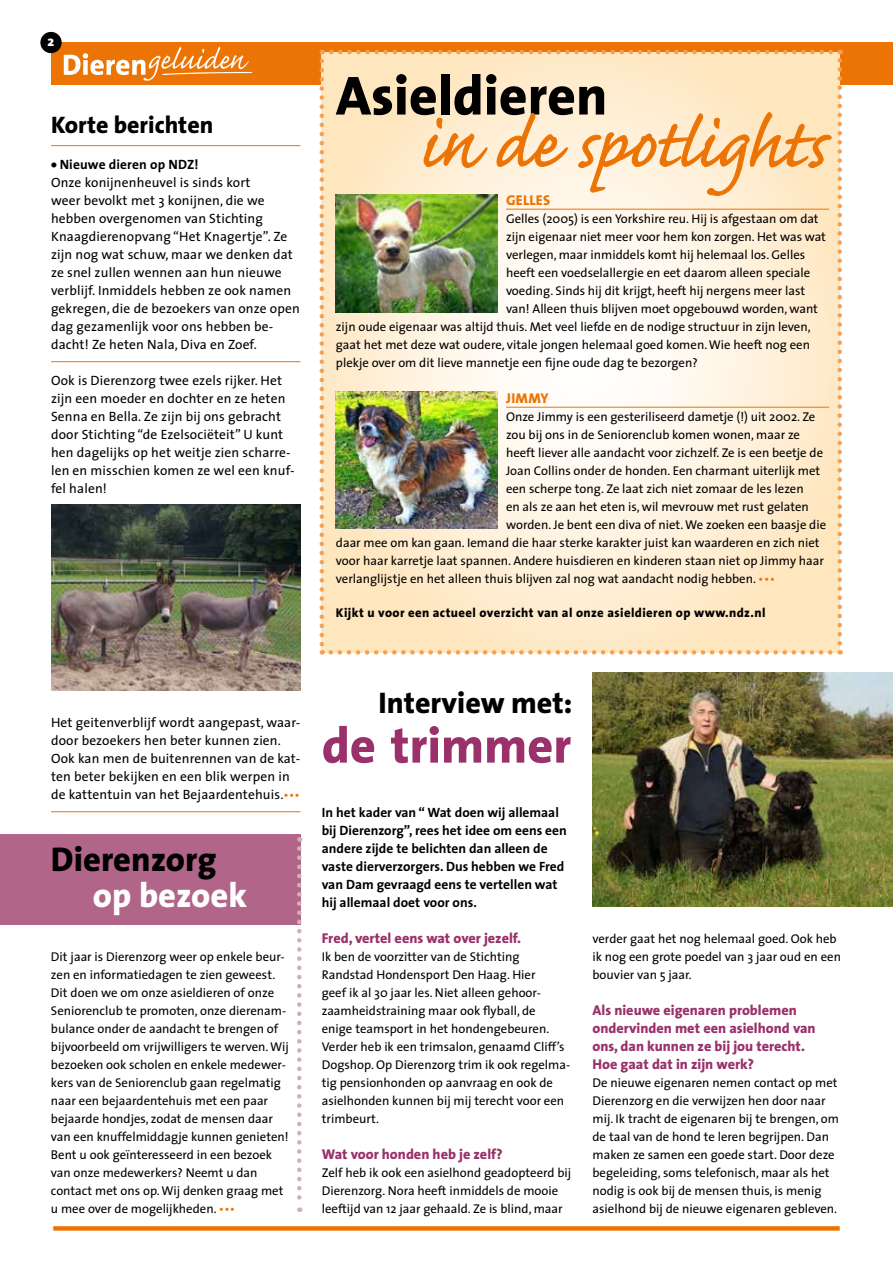
<style>
.page{position:relative;width:893px;height:1263px;background:#fff}
.page>*{position:absolute;margin:0;border:0;box-sizing:border-box;transform-origin:0 0}
.t1{font:87px "Caflisch Script";color:#ec7405}
.t2{font:800 55.5px "The Sans";color:#000}
.t3{font:800 50.25px "The Sans";color:#9a316a}
.t4{font:800 34.5px "The Sans";color:#000}
.t5{font:800 34.5px "The Sans";color:#fff}
.t6{font:800 30px "The Sans";color:#000}
.t7{font:800 24px "The Sans";color:#000}
.t8{font:800 14.25px/18px "The Sans";color:#9a316a}
.t9{font:800 14.25px "The Sans";letter-spacing:.02em;color:#ec7405}
.t10{font:800 14.25px "The Sans";color:#fff}
.t11{font:13.5px/18px "The Sans";letter-spacing:.01em;color:#000}
.t12{font:700 13.5px/18px "The Sans";color:#000}
.t13{font:12.75px/18px "The Sans";color:#000}
.t14{font:800 12.75px "The Sans";letter-spacing:.03em;color:#000}
.s1{font-weight:900}
.s2{font-weight:700}
.s3{color:#ec7405}
.s4{font-size:12.75px;color:#ec7405}
</style>
<div class="page">
<div style="left:0;top:835px;width:300px;height:90px;background:#b06589"></div>
<div style="left:51px;top:43px;width:842px;height:42px;background:#ec7405"></div>
<svg style="left:64px;top:47px;width:188px;height:34px"></svg>
<svg style="left:319px;top:50px;width:523px;height:605px"></svg>
<img style="left:336px;top:194px;width:161px;height:119px">
<img style="left:336px;top:392px;width:161px;height:137px">
<div style="left:53px;top:1226px;width:787px;height:5px;background:#ec7405"></div>
<div style="left:40px;top:32px;width:22px;height:21px;background:#000;border-radius:50%"></div>
<hr style="left:51px;top:145px;width:249px;height:1px;background:#ec7405">
<hr style="left:51px;top:361px;width:249px;height:1px;background:#ec7405">
<hr style="left:51px;top:811px;width:249px;height:1px;background:#ec7405">
<img style="left:592px;top:673px;width:301px;height:234px">
<svg style="left:297px;top:848px;width:5px;height:364px"></svg>
<img style="left:51px;top:505px;width:249px;height:186px">
<p class="t10" style="left:48px;top:29px;width:8px">2</p>
<h3 class="t7" style="left:51px;top:104px;width:164px">Korte berichten</h3>
<p class="t11" style="left:51px;top:155px;width:250px"><span class="s1">•</span> <span class="s2">Nieuwe dieren op NDZ!<br></span>Onze konijnenheuvel is sinds kort<br>weer bevolkt met 3 konijnen, die we hebben overgenomen van Stichting Knaagdierenopvang “Het Knagertje”. Ze zijn nog wat schuw, maar we denken dat ze snel zullen wennen aan hun nieuwe verblijf. Inmiddels hebben ze ook namen gekregen, die de bezoekers van onze open dag gezamenlijk voor ons hebben be&shy;dacht! Ze heten Nala, Diva en Zoef.</p>
<p class="t11" style="left:51px;top:371px;width:245px">Ook is Dierenzorg twee ezels rijker. Het zijn een moeder en dochter en ze heten Senna en Bella. Ze zijn bij ons gebracht door Stichting “de Ezelsociëteit” U kunt hen dagelijks op het weitje zien scharre&shy;len en misschien komen ze wel een knuf&shy;fel halen!</p>
<h2 class="t2" style="left:336px;top:49px;width:273px">Asieldieren</h2>
<h1 class="t1" style="left:419px;top:100px;width:407px">in de spotlights</h1>
<p class="t9" style="left:506px;top:188px;width:46px">Gelles</p>
<p class="t13" style="left:506px;top:209px;width:314px">Gelles (2005) is een Yorkshire reu. Hij is afgestaan om dat</p>
<p class="t13" style="left:506px;top:227px;width:321px">zijn eigenaar niet meer voor hem kon zorgen. Het was wat</p>
<p class="t13" style="left:506px;top:245px;width:301px">verlegen, maar inmiddels komt hij helemaal los. Gelles</p>
<p class="t13" style="left:506px;top:263px;width:306px">heeft een voedselallergie en eet daarom alleen speciale</p>
<p class="t13" style="left:506px;top:281px;width:301px">voeding. Sinds hij dit krijgt, heeft hij nergens meer last</p>
<p class="t13" style="left:506px;top:299px;width:313px">van! Alleen thuis blijven moet opgebouwd worden, want</p>
<p class="t13" style="left:336px;top:317px;width:476px">zijn oude eigenaar was altijd thuis. Met veel liefde en de nodige structuur in zijn leven,</p>
<p class="t13" style="left:336px;top:335px;width:476px">gaat het met deze wat oudere, vitale jongen helemaal goed komen. Wie heeft nog een</p>
<p class="t13" style="left:336px;top:353px;width:363px">plekje over om dit lieve mannetje een fijne oude dag te bezorgen?</p>
<p class="t9" style="left:506px;top:386px;width:44px">Jimmy</p>
<p class="t13" style="left:506px;top:407px;width:311px">Onze Jimmy is een gesteriliseerd dametje (!) uit 2002. Ze</p>
<p class="t13" style="left:506px;top:425px;width:296px">zou bij ons in de Seniorenclub komen wonen, maar ze</p>
<p class="t13" style="left:506px;top:443px;width:319px">heeft liever alle aandacht voor zichzelf. Ze is een beetje de</p>
<p class="t13" style="left:506px;top:461px;width:316px">Joan Collins onder de honden. Een charmant uiterlijk met</p>
<p class="t13" style="left:506px;top:479px;width:299px">een scherpe tong. Ze laat zich niet zomaar de les lezen</p>
<p class="t13" style="left:506px;top:497px;width:304px">en als ze aan het eten is, wil mevrouw met rust gelaten</p>
<p class="t13" style="left:506px;top:515px;width:322px">worden. Je bent een diva of niet. We zoeken een baasje die</p>
<p class="t13" style="left:336px;top:533px;width:485px">daar mee om kan gaan. Iemand die haar sterke karakter juist kan waarderen en zich niet</p>
<p class="t13" style="left:336px;top:551px;width:490px">voor haar karretje laat spannen. Andere huisdieren en kinderen staan niet op Jimmy haar</p>
<p class="t13" style="left:336px;top:569px;width:441px">verlanglijstje en het alleen thuis blijven zal nog wat aandacht nodig hebben. <span class="s3">• • •</span></p>
<p class="t14" style="left:336px;top:602px;width:431px">Kijkt u voor een actueel overzicht van al onze asieldieren op www.ndz.nl</p>
<p class="t11" style="left:51px;top:712px;width:251px">Het geitenverblijf wordt aangepast, waar&shy;door bezoekers hen beter kunnen zien.<br>Ook kan men de buitenrennen van de kat&shy;ten beter bekijken en een blik werpen in de kattentuin van het Bejaardentehuis.<span class="s4">•••</span></p>
<h3 class="t4" style="left:51px;top:830px;width:167px">Dierenzorg</h3>
<h3 class="t5" style="left:93px;top:866px;width:156px">op bezoek</h3>
<p class="t13" style="left:51px;top:947px;width:239px">Dit jaar is Dierenzorg weer op enkele beur&shy;zen en informatiedagen te zien geweest.<br>Dit doen we om onze asieldieren of onze Seniorenclub te promoten, onze dierenam&shy;bulance onder de aandacht te brengen of bijvoorbeeld om vrijwilligers te werven. Wij bezoeken ook scholen en enkele medewer&shy;kers van de Seniorenclub gaan regelmatig naar een bejaardentehuis met een paar bejaarde hondjes, zodat de mensen daar van een knuffelmiddagje kunnen genieten!<br>Bent u ook geïnteresseerd in een bezoek van onze medewerkers? Neemt u dan contact met ons op. Wij denken graag met u mee over de mogelijkheden. <span class="s3">•••</span></p>
<h3 class="t6" style="left:378px;top:678px;width:195px">Interview met:</h3>
<h3 class="t3" style="left:322px;top:703px;width:251px">de trimmer</h3>
<p class="t12" style="left:322px;top:803px;width:247px">In het kader van “ Wat doen wij allemaal bij Dierenzorg”, rees het idee om eens een andere zijde te belichten dan alleen de vaste dierverzorgers. Dus hebben we Fred van Dam gevraagd eens te vertellen wat hij allemaal doet voor ons.</p>
<p class="t8" style="left:322px;top:928px;width:201px">Fred, vertel eens wat over jezelf.</p>
<p class="t13" style="left:322px;top:947px;width:250px">Ik ben de voorzitter van de Stichting Randstad Hondensport Den Haag. Hier<br>geef ik al 30 jaar les. Niet alleen gehoor&shy;zaamheidstraining maar ook flyball, de<br>enige teamsport in het hondengebeuren.<br>Verder heb ik een trimsalon, genaamd Cliff’s Dogshop. Op Dierenzorg trim ik ook regelma&shy;tig pensionhonden op aanvraag en ook de asielhonden kunnen bij mij terecht voor een trimbeurt.</p>
<p class="t8" style="left:322px;top:1144px;width:183px">Wat voor honden heb je zelf?</p>
<p class="t13" style="left:322px;top:1163px;width:251px">Zelf heb ik ook een asielhond geadopteerd bij<br>Dierenzorg. Nora heeft inmiddels de mooie leeftijd van 12 jaar gehaald. Ze is blind, maar</p>
<p class="t13" style="left:592px;top:929px;width:250px">verder gaat het nog helemaal goed. Ook heb ik nog een grote poedel van 3 jaar oud en een bouvier van 5 jaar.</p>
<p class="t8" style="left:592px;top:1000px;width:225px">Als nieuwe eigenaren problemen ondervinden met een asielhond van ons, dan kunnen ze bij jou terecht.<br>Hoe gaat dat in zijn werk?</p>
<p class="t13" style="left:592px;top:1073px;width:248px">De nieuwe eigenaren nemen contact op met Dierenzorg en die verwijzen hen door naar mij. Ik tracht de eigenaren bij te brengen, om de taal van de hond te leren begrijpen. Dan maken ze samen een goede start. Door deze begeleiding, soms telefonisch, maar als het nodig is ook bij de mensen thuis, is menig asielhond bij de nieuwe eigenaren gebleven.</p>
</div>
